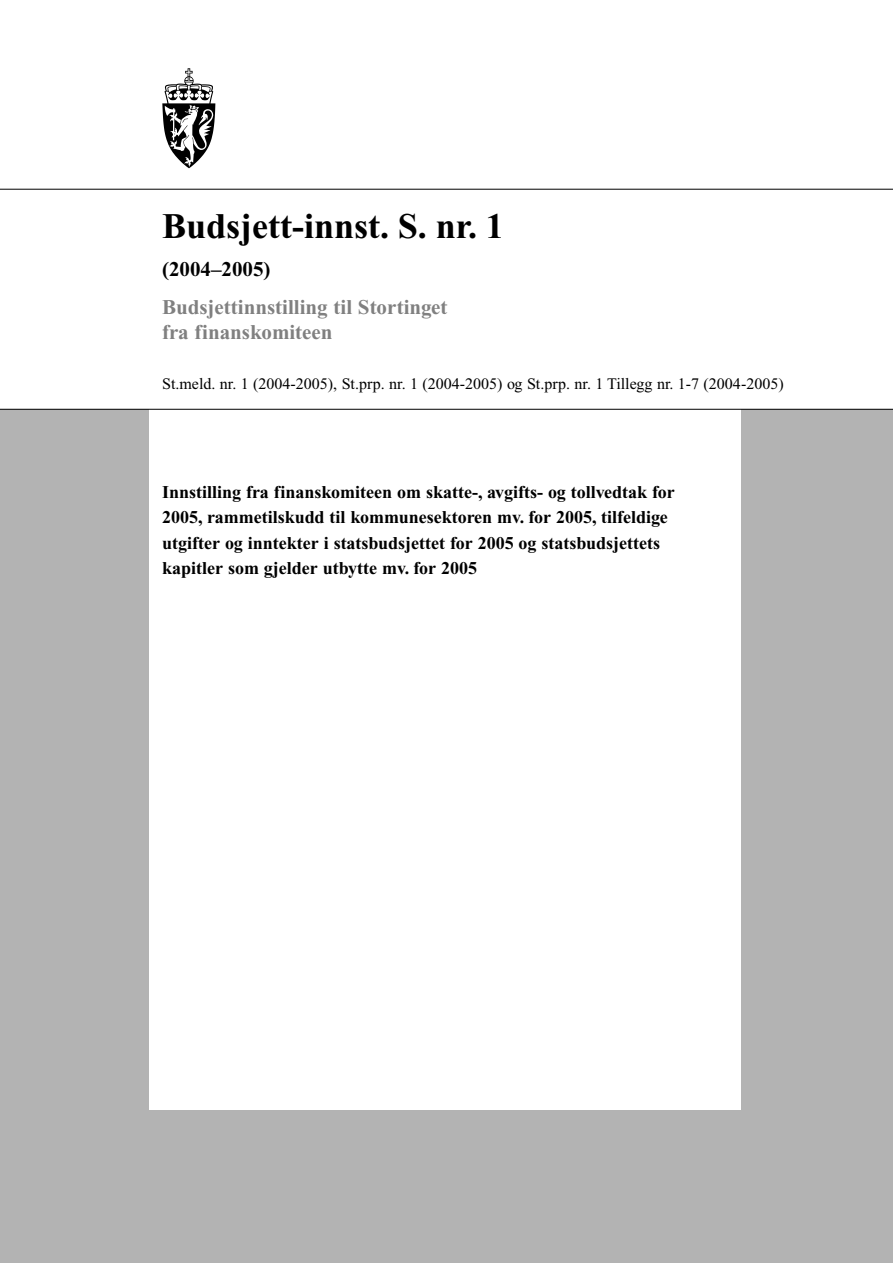
<style>
.page{position:relative;width:893px;height:1263px;background:#fff}
.page>*{position:absolute;margin:0;border:0;box-sizing:border-box;transform-origin:0 0}
.t1{font:700 36px "Times New Roman";color:#000}
.t2{font:700 21px/25.5px "Times New Roman";color:#808080}
.t3{font:700 21px "Times New Roman";color:#000}
.t4{font:700 18px/25.5px "Times New Roman";color:#000}
.t5{font:16.05px "Times New Roman";color:#000}
</style>
<div class="page">
<svg style="left:162px;top:68px;width:53px;height:100px"></svg>
<hr style="left:0;top:189px;width:893px;height:1px;background:#000">
<div style="left:0;top:409px;width:893px;height:854px;background:#b3b3b3"></div>
<div style="left:149px;top:403px;width:591px;height:707px;background:#fff"></div>
<hr style="left:0;top:409px;width:893px;height:1px;background:#000">
<h1 class="t1" style="left:162px;top:214px;width:343px">Budsjett-innst. S. nr. 1</h1>
<p class="t3" style="left:162px;top:262px;width:110px">(2004–2005)</p>
<p class="t2" style="left:162px;top:296px;width:287px">Budsjettinnstilling til Stortinget fra finanskomiteen</p>
<p class="t5" style="left:162px;top:378px;width:623px">St.meld. nr. 1 (2004-2005), St.prp. nr. 1 (2004-2005) og St.prp. nr. 1 Tillegg nr. 1-7 (2004-2005)</p>
<p class="t4" style="left:162px;top:481px;width:514px">Innstilling fra finanskomiteen om skatte-, avgifts- og tollvedtak for 2005, rammetilskudd til kommunesektoren mv. for 2005, tilfeldige utgifter og inntekter i statsbudsjettet for 2005 og statsbudsjettets kapitler som gjelder utbytte mv. for 2005</p>
</div>
